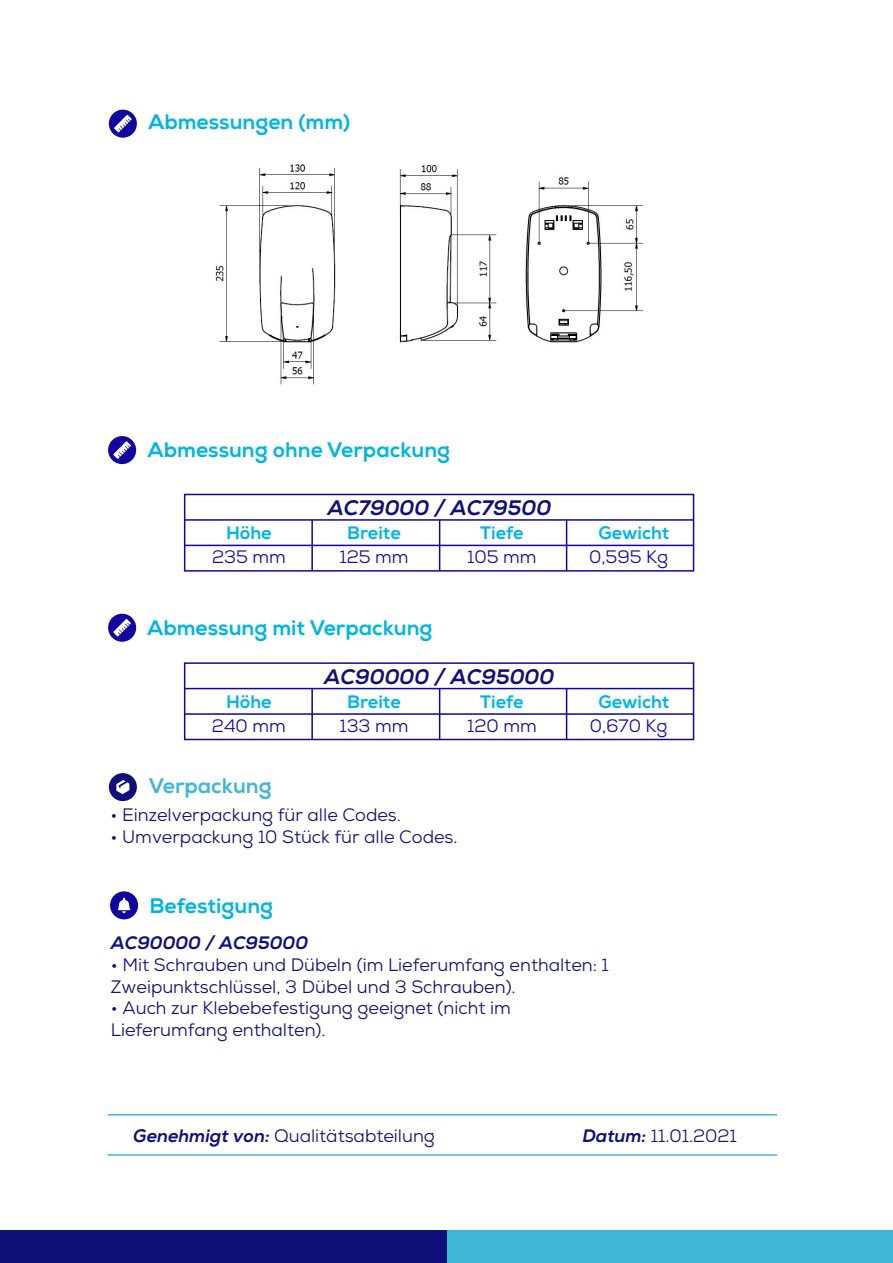
<style>
.page{position:relative;width:893px;height:1263px;background:#fff}
.page>*{position:absolute;margin:0;border:0;box-sizing:border-box;transform-origin:0 0}
.t1{font:800 21px "Nexa";color:#00b5e2}
.t2{font:italic 800 21px "Nexa";color:#10107a}
.t3{font:800 21px "Nexa";color:#3fb7d4}
.t4{font:18px/21.6px "Nexa";color:#10107a}
.t5{font:18px "Nexa";color:#10069f}
.t6{font:800 18px "Nexa";color:#00b5e2}
.t7{font:italic 800 18px "Nexa";color:#10107a}
.s1{font-weight:800;font-style:italic}
</style>
<div class="page">
<div style="left:0;top:1231px;width:447px;height:32px;background:#10107a"></div>
<div style="left:447px;top:1231px;width:446px;height:32px;background:#3fb7d4"></div>
<svg style="left:108px;top:436px;width:28px;height:28px"></svg>
<div style="left:184px;top:494px;width:510px;height:78px;border:2px solid #10069f"></div>
<hr style="left:185px;top:545px;width:509px;height:1px;background:#10069f">
<hr style="left:185px;top:519px;width:509px;height:2px;background:#10069f">
<hr style="left:439px;top:520px;width:1px;height:51px;background:#10069f">
<hr style="left:566px;top:520px;width:1px;height:51px;background:#10069f">
<hr style="left:311px;top:520px;width:2px;height:51px;background:#10069f">
<img style="left:215px;top:164px;width:428px;height:221px">
<svg style="left:109px;top:110px;width:28px;height:28px"></svg>
<svg style="left:108px;top:614px;width:28px;height:28px"></svg>
<div style="left:184px;top:662px;width:510px;height:78px;border:2px solid #10069f"></div>
<hr style="left:185px;top:713px;width:509px;height:2px;background:#10069f">
<hr style="left:185px;top:688px;width:509px;height:1px;background:#10069f">
<hr style="left:439px;top:688px;width:1px;height:51px;background:#10069f">
<hr style="left:566px;top:688px;width:1px;height:51px;background:#10069f">
<hr style="left:311px;top:688px;width:2px;height:51px;background:#10069f">
<svg style="left:109px;top:773px;width:28px;height:28px"></svg>
<svg style="left:110px;top:891px;width:28px;height:28px"></svg>
<hr style="left:108px;top:1154px;width:669px;height:2px;background:#3fb7d4">
<hr style="left:108px;top:1114px;width:669px;height:1px;background:#3fb7d4">
<p class="t1" style="left:148px;top:109px;width:204px">Abmessungen (mm)</p>
<p class="t1" style="left:147px;top:437px;width:304px">Abmessung ohne Verpackung</p>
<p class="t2" style="left:327px;top:495px;width:225px">AC79000 / AC79500</p>
<p class="t5" style="left:212px;top:545px;width:75px">235 mm</p>
<p class="t5" style="left:339px;top:545px;width:71px">125 mm</p>
<p class="t5" style="left:467px;top:545px;width:71px">105 mm</p>
<p class="t6" style="left:226px;top:522px;width:47px">Höhe</p>
<p class="t6" style="left:347px;top:522px;width:55px">Breite</p>
<p class="t6" style="left:480px;top:522px;width:45px">Tiefe</p>
<p class="t1" style="left:147px;top:615px;width:287px">Abmessung mit Verpackung</p>
<p class="t2" style="left:324px;top:664px;width:232px">AC90000 / AC95000</p>
<p class="t5" style="left:212px;top:714px;width:75px">240 mm</p>
<p class="t5" style="left:339px;top:714px;width:71px">133 mm</p>
<p class="t5" style="left:467px;top:714px;width:71px">120 mm</p>
<p class="t6" style="left:226px;top:690px;width:47px">Höhe</p>
<p class="t6" style="left:347px;top:690px;width:55px">Breite</p>
<p class="t6" style="left:480px;top:690px;width:45px">Tiefe</p>
<p class="t3" style="left:149px;top:773px;width:124px">Verpackung</p>
<p class="t4" style="left:110px;top:804px;width:292px">• Einzelverpackung für alle Codes.</p>
<p class="t4" style="left:110px;top:826px;width:349px">• Umverpackung 10 Stück für alle Codes.</p>
<p class="t6" style="left:598px;top:522px;width:72px">Gewicht</p>
<p class="t5" style="left:589px;top:545px;width:81px">0,595 Kg</p>
<p class="t6" style="left:598px;top:690px;width:72px">Gewicht</p>
<p class="t5" style="left:590px;top:714px;width:79px">0,670 Kg</p>
<p class="t1" style="left:149px;top:892px;width:125px">Befestigung</p>
<p class="t7" style="left:111px;top:932px;width:199px">AC90000 / AC95000</p>
<p class="t4" style="left:111px;top:954px;width:500px">• Mit Schrauben und Dübeln (im Lieferumfang enthalten: 1<br>Zweipunktschlüssel, 3 Dübel und 3 Schrauben).</p>
<p class="t4" style="left:111px;top:997px;width:401px">• Auch zur Klebebefestigung geeignet (nicht im<br>Lieferumfang enthalten).</p>
<p class="t4" style="left:133px;top:1124px;width:303px"><span class="s1">Genehmigt von:</span> Qualitätsabteilung</p>
<p class="t4" style="left:582px;top:1124px;width:156px"><span class="s1">Datum:</span> 11.01.2021</p>
</div>
